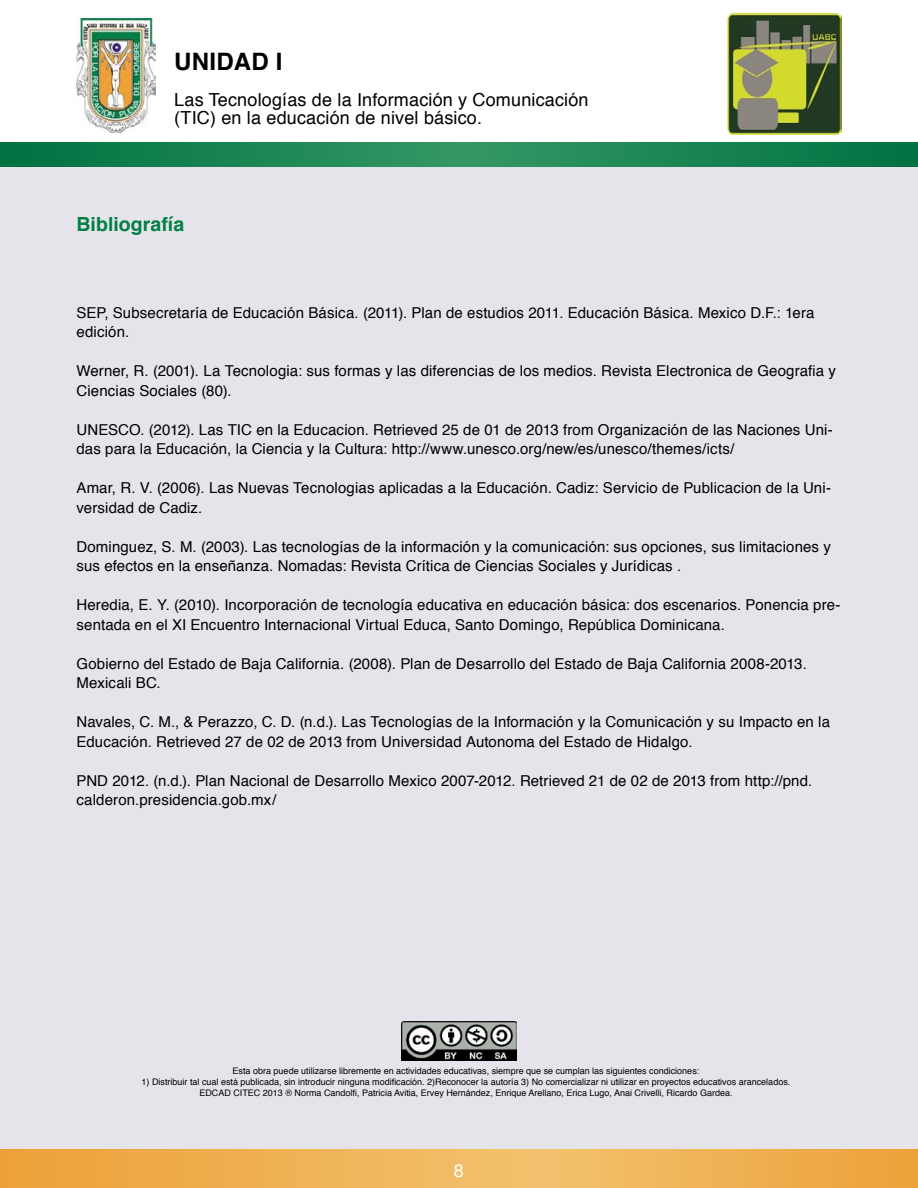
<style>
.page{position:relative;width:918px;height:1188px;background:#fff}
.page>*{position:absolute;margin:0;border:0;box-sizing:border-box;transform-origin:0 0}
.t1{font:700 24px "Helvetica";letter-spacing:.01em;color:#000}
.t2{font:700 19.5px "Helvetica";color:#027f45}
.t3{font:18px/18px "Helvetica";letter-spacing:.01em;color:#000}
.t4{font:18px "Helvetica";color:#fff}
.t5{font:15px/19.5px "Helvetica";letter-spacing:.01em;color:#000}
.t6{font:9px/10.8px "Helvetica";color:#000;text-align:center}
</style>
<div class="page">
<div style="left:0;top:159px;width:918px;height:1007px;background:#e5e4ea"></div>
<img style="left:727px;top:13px;width:114px;height:121px">
<img style="left:77px;top:18px;width:79px;height:114px">
<svg style="left:0;top:143px;width:918px;height:24px;background:#198453"></svg>
<svg style="left:0;top:1150px;width:918px;height:38px;background:#efb153"></svg>
<img style="left:402px;top:1021px;width:114px;height:39px">
<h1 class="t1" style="left:174px;top:42px;width:110px">UNIDAD I</h1>
<p class="t3" style="left:174px;top:91px;width:416px">Las Tecnologías de la Información y Comunicación (TIC) en la educación de nivel básico.</p>
<h2 class="t2" style="left:77px;top:209px;width:109px">Bibliografía</h2>
<p class="t5" style="left:77px;top:303px;width:739px">SEP, Subsecretaría de Educación Básica. (2011). Plan de estudios 2011. Educación Básica. Mexico D.F.: 1era edición.</p>
<p class="t5" style="left:77px;top:362px;width:761px">Werner, R. (2001). La Tecnologia: sus formas y las diferencias de los medios. Revista Electronica de Geografia y<br>Ciencias Sociales (80).</p>
<p class="t5" style="left:77px;top:420px;width:758px">UNESCO. (2012). Las TIC en la Educacion. Retrieved 25 de 01 de 2013 from Organización de las Naciones Uni&shy;das para la Educación, la Ciencia y la Cultura: http://www.unesco.org/new/es/unesco/themes/icts/</p>
<p class="t5" style="left:77px;top:479px;width:756px">Amar, R. V. (2006). Las Nuevas Tecnologias aplicadas a la Educación. Cadiz: Servicio de Publicacion de la Uni&shy;versidad de Cadiz.</p>
<p class="t5" style="left:77px;top:537px;width:756px">Dominguez, S. M. (2003). Las tecnologías de la información y la comunicación: sus opciones, sus limitaciones y sus efectos en la enseñanza. Nomadas: Revista Crítica de Ciencias Sociales y Jurídicas .</p>
<p class="t5" style="left:77px;top:596px;width:765px">Heredia, E. Y. (2010). Incorporación de tecnología educativa en educación básica: dos escenarios. Ponencia pre&shy;sentada en el XI Encuentro Internacional Virtual Educa, Santo Domingo, República Dominicana.</p>
<p class="t5" style="left:77px;top:654px;width:732px">Gobierno del Estado de Baja California. (2008). Plan de Desarrollo del Estado de Baja California 2008-2013.<br>Mexicali BC.</p>
<p class="t5" style="left:77px;top:713px;width:755px">Navales, C. M., &amp; Perazzo, C. D. (n.d.). Las Tecnologías de la Información y la Comunicación y su Impacto en la<br>Educación. Retrieved 27 de 02 de 2013 from Universidad Autonoma del Estado de Hidalgo.</p>
<p class="t5" style="left:77px;top:771px;width:737px">PND 2012. (n.d.). Plan Nacional de Desarrollo Mexico 2007-2012. Retrieved 21 de 02 de 2013 from http://pnd. calderon.presidencia.gob.mx/</p>
<p class="t6" style="left:233px;top:1066px;width:468px">Esta obra puede utilizarse libremente en actividades educativas, siempre que se cumplan las siguientes condiciones:</p>
<p class="t6" style="left:142px;top:1077px;width:650px">1) Distribuir tal cual está publicada, sin introducir ninguna modificación. 2)Reconocer la autoría 3) No comercializar ni utilizar en proyectos educativos arancelados.<br>EDCAD CITEC 2013 ® Norma Candolfi, Patricia Avitia, Ervey Hernández, Enrique Arellano, Erica Lugo, Anai Crivelli, Ricardo Gardea.</p>
<p class="t4" style="left:454px;top:1157px;width:12px">8</p>
</div>
